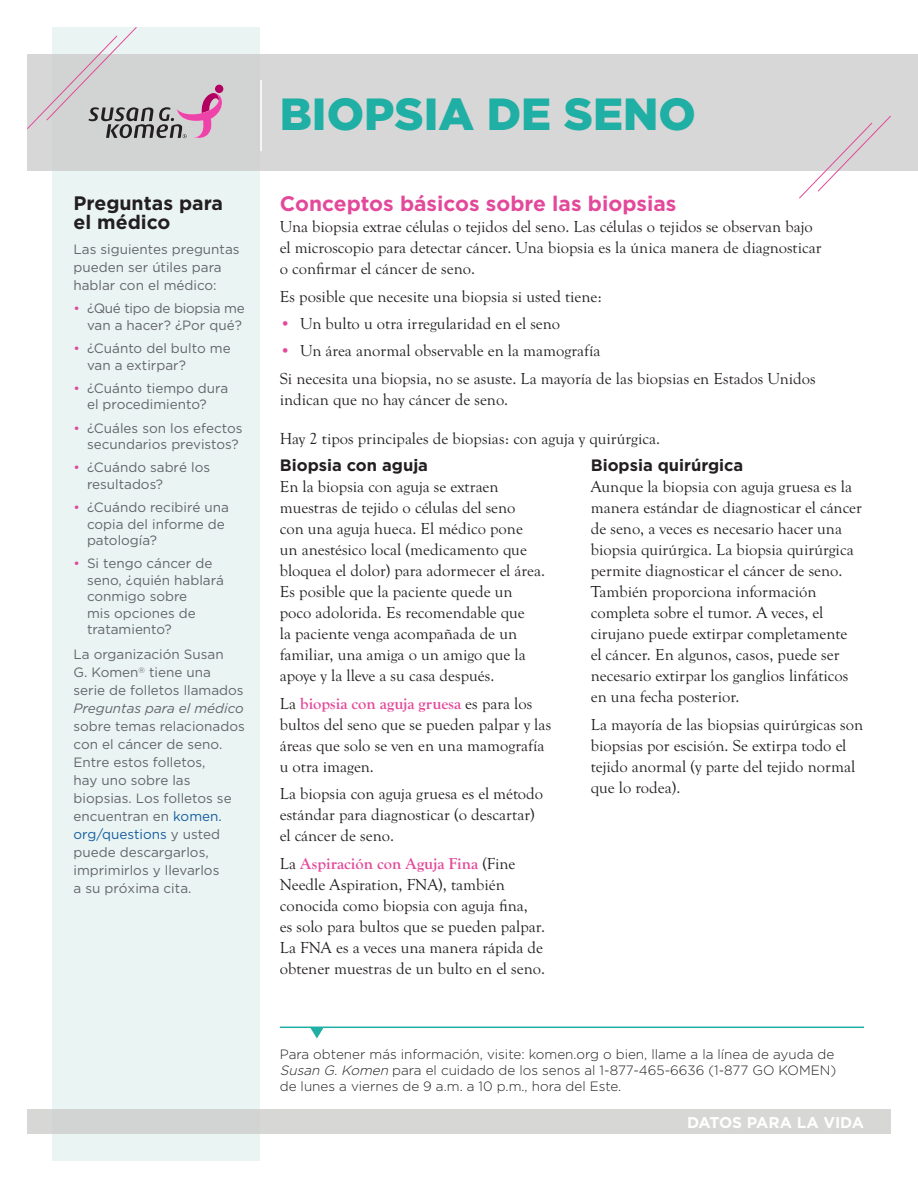
<style>
.page{position:relative;width:918px;height:1188px;background:#fff}
.page>*{position:absolute;margin:0;border:0;box-sizing:border-box;transform-origin:0 0}
.t1{font:900 45px "Gotham";color:#1fafa4}
.t2{font:700 21px "Gotham";color:#e3499a}
.t3{font:700 19.5px/19.5px "Gotham";color:#231f20}
.t4{font:16.5px/21px "Goudy Old Sty";color:#231f20}
.t5{font:700 16.5px "Gotham";color:#231f20}
.t6{font:700 15.6px "Gotham";letter-spacing:-.005em;color:#fff}
.t7{font:13.5px/18px "Gotham";color:#63656a}
.t8{font:300 13.5px/16.2px "Gotham";color:#231f20}
.t9{font:13.5px/16.5px "Gotham";letter-spacing:-.02em;color:#63656a;text-align:right}
.t10{font:italic 13.5px "Gotham";color:#63656a}
.s1{color:#e3499a}
.s2{color:#175d9e}
.s3{font-weight:700;color:#e3499a}
.s4{font-style:italic}
</style>
<div class="page">
<div style="left:52px;top:27px;width:208px;height:1134px;background:#eaf5f3"></div>
<div style="left:27px;top:54px;width:891px;height:117px;background:#d8d7d7"></div>
<hr style="left:260px;top:80px;width:2px;height:71px;background:#fff">
<hr style="left:280px;top:1027px;width:584px;height:1px;background:#1fafa4">
<svg style="left:310px;top:1028px;width:14px;height:11px"></svg>
<div style="left:27px;top:1110px;width:864px;height:24px;background:#d7d7d6"></div>
<svg style="left:27px;top:27px;width:196px;height:112px"></svg>
<svg style="left:799px;top:115px;width:92px;height:84px"></svg>
<p class="t3" style="left:74px;top:193px;width:151px">Preguntas para el médico</p>
<p class="t7" style="left:74px;top:240px;width:168px">Las siguientes preguntas pueden ser útiles para hablar con el médico:</p>
<p class="t9" style="left:74px;top:300px;width:173px"><span class="s1">•</span> ¿Qué tipo de biopsia me van a hacer? ¿Por qué?</p>
<p class="t7" style="left:87px;top:340px;width:145px;line-height:16.5px;text-indent:-14px"><span class="s1">•</span> ¿Cuánto del bulto me van a extirpar?</p>
<p class="t7" style="left:74px;top:380px;width:156px;line-height:16.5px;text-align:center"><span class="s1">•</span> ¿Cuánto tiempo dura el procedimiento?</p>
<p class="t7" style="left:74px;top:420px;width:170px;line-height:16.5px;text-align:right"><span class="s1">•</span> ¿Cuáles son los efectos secundarios previstos?</p>
<p class="t7" style="left:87px;top:459px;width:125px;line-height:16.5px;text-indent:-14px"><span class="s1">•</span> ¿Cuándo sabré los resultados?</p>
<p class="t7" style="left:87px;top:499px;width:144px;line-height:16.5px;text-indent:-14px"><span class="s1">•</span> ¿Cuándo recibiré una copia del informe de patología?</p>
<p class="t7" style="left:87px;top:555px;width:139px;line-height:16.5px;text-indent:-14px"><span class="s1">•</span> Si tengo cáncer de seno, ¿quién hablará conmigo sobre<br>mis opciones de tratamiento?</p>
<p class="t7" style="left:74px;top:645px;width:172px">La organización Susan<br>G. Komen<sup>®</sup> tiene una serie de folletos llamados</p>
<p class="t10" style="left:74px;top:700px;width:172px">Preguntas para el médico</p>
<p class="t7" style="left:74px;top:717px;width:173px">sobre temas relacionados con el cáncer de seno.<br>Entre estos folletos,<br>hay uno sobre las biopsias. Los folletos se encuentran en <span class="s2">komen. org/questions</span> y usted puede descargarlos, imprimirlos y llevarlos<br>a su próxima cita.</p>
<h1 class="t1" style="left:280px;top:83px;width:417px">BIOPSIA DE SENO</h1>
<p class="t2" style="left:280px;top:191px;width:398px">Conceptos básicos sobre las biopsias</p>
<p class="t4" style="left:280px;top:216px;width:543px">Una biopsia extrae células o tejidos del seno. Las células o tejidos se observan bajo el microscopio para detectar cáncer. Una biopsia es la única manera de diagnosticar o confirmar el cáncer de seno.</p>
<p class="t4" style="left:280px;top:286px;width:324px">Es posible que necesite una biopsia si usted tiene:</p>
<p class="t4" style="left:280px;top:314px;width:282px"><span class="s1">•</span> Un bulto u otra irregularidad en el seno</p>
<p class="t4" style="left:280px;top:337px;width:538px;line-height:27.8px"><span class="s1">•</span> Un área anormal observable en la mamografía<br>Si necesita una biopsia, no se asuste. La mayoría de las biopsias en Estados Unidos</p>
<p class="t4" style="left:280px;top:389px;width:230px">indican que no hay cáncer de seno.</p>
<p class="t4" style="left:280px;top:429px;width:382px">Hay 2 tipos principales de biopsias: con aguja y quirúrgica.</p>
<p class="t5" style="left:280px;top:455px;width:150px">Biopsia con aguja</p>
<p class="t4" style="left:280px;top:476px;width:267px">En la biopsia con aguja se extraen muestras de tejido o células del seno<br>con una aguja hueca. El médico pone<br>un anestésico local (medicamento que bloquea el dolor) para adormecer el área.<br>Es posible que la paciente quede un poco adolorida. Es recomendable que<br>la paciente venga acompañada de un familiar, una amiga o un amigo que la apoye y la lleve a su casa después.</p>
<p class="t4" style="left:280px;top:693px;width:273px">La <span class="s3">biopsia con aguja gruesa</span> es para los bultos del seno que se pueden palpar y las áreas que solo se ven en una mamografía u otra imagen.</p>
<p class="t4" style="left:280px;top:784px;width:265px">La biopsia con aguja gruesa es el método estándar para diagnosticar (o descartar) el cáncer de seno.</p>
<p class="t4" style="left:280px;top:854px;width:267px">La <span class="s3">Aspiración con Aguja Fina</span> (Fine Needle Aspiration, FNA), también conocida como biopsia con aguja fina,<br>es solo para bultos que se pueden palpar.<br>La FNA es a veces una manera rápida de obtener muestras de un bulto en el seno.</p>
<p class="t5" style="left:591px;top:455px;width:154px">Biopsia quirúrgica</p>
<p class="t4" style="left:591px;top:476px;width:273px">Aunque la biopsia con aguja gruesa es la manera estándar de diagnosticar el cáncer de seno, a veces es necesario hacer una biopsia quirúrgica. La biopsia quirúrgica permite diagnosticar el cáncer de seno.<br>También proporciona información completa sobre el tumor. A veces, el cirujano puede extirpar completamente el cáncer. En algunos, casos, puede ser necesario extirpar los ganglios linfáticos en una fecha posterior.</p>
<p class="t4" style="left:591px;top:714px;width:274px">La mayoría de las biopsias quirúrgicas son biopsias por escisión. Se extirpa todo el tejido anormal (y parte del tejido normal que lo rodea).</p>
<p class="t8" style="left:280px;top:1046px;width:558px">Para obtener más información, visite: komen.org o bien, llame a la línea de ayuda de<br><span class="s4">Susan G.Komen</span> para el cuidado de los senos al 1-877-465-6636 (1-877 GO KOMEN) de lunes a viernes de 9 a.m. a 10 p.m., hora del Este.</p>
<p class="t6" style="left:687px;top:1113px;width:178px">DATOS PARA LA VIDA</p>
</div>
